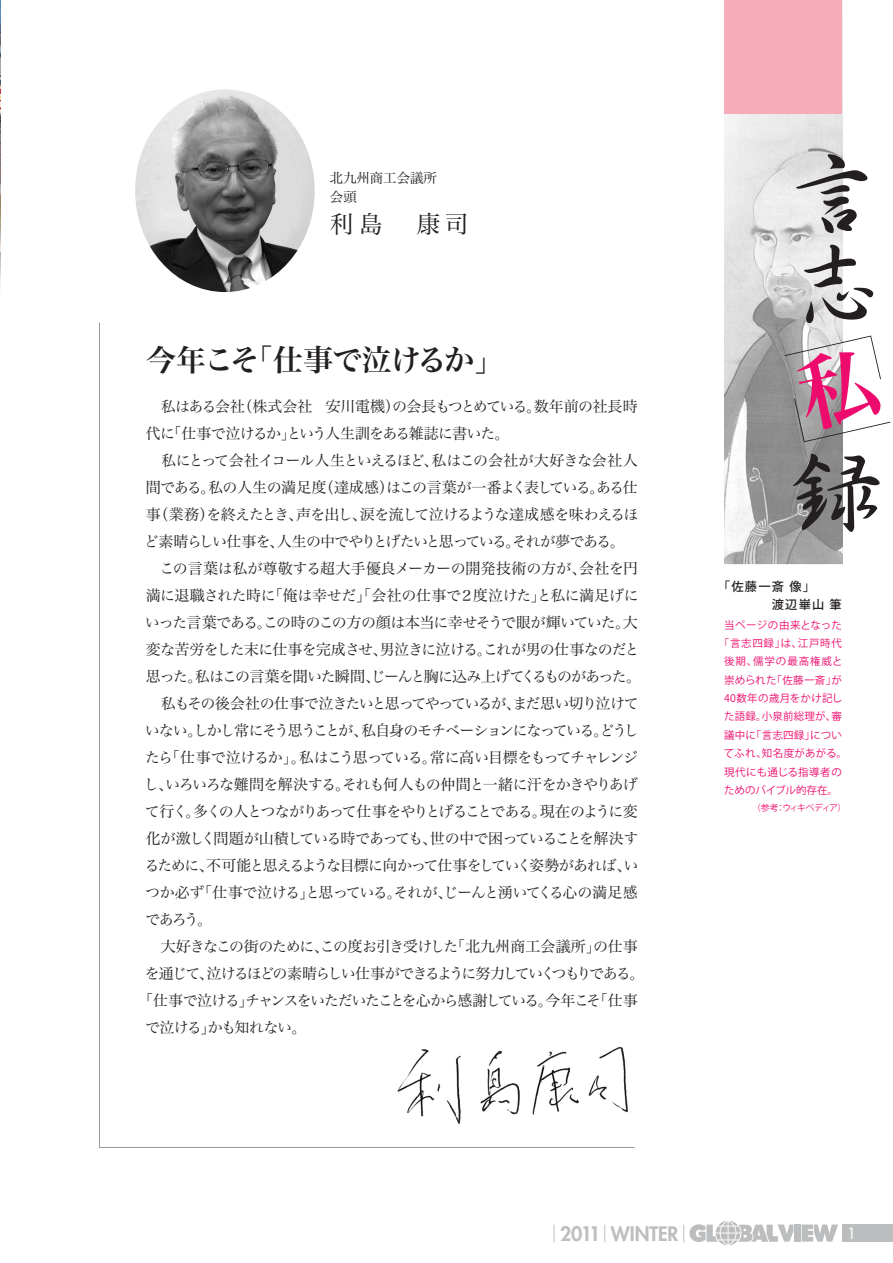
<style>
.page{position:relative;width:893px;height:1263px;background:#fff}
.page>*{position:absolute;margin:0;border:0;box-sizing:border-box;transform-origin:0 0}
.t1{font:91.8px/91.8px "DF Gyo Sho Std W5 90 pv RKSJ V";color:#231f20}
.t2{font:30px "Hira Min Pro W6 90 pv RKSJ V";letter-spacing:-.035em;color:#231f20}
.t3{font:24px "Hira Min Pro W3 90 pv RKSJ H";color:#231f20}
.t4{font:800 19.5px "Futura";letter-spacing:-.01em;color:#bcbec0}
.t5{font:15px "Hira Min Pro W3 90 pv RKSJ H";letter-spacing:-.065em;color:#231f20}
.t6{font:15px "Hira Min Pro W3 90 pv RKSJ H";letter-spacing:-.035em;color:#231f20}
.t7{font:15px "Hira Min Pro W3 90 pv RKSJ H";letter-spacing:-.095em;color:#231f20}
.t8{font:15px "Hira Min Pro W3 90 pv RKSJ H";letter-spacing:-.125em;color:#231f20}
.t9{font:15px "Hira Min Pro W3 90 pv RKSJ H";letter-spacing:-.1em;color:#231f20}
.t10{font:15px "Hira Min Pro W3 90 pv RKSJ H";letter-spacing:-.105em;color:#231f20}
.t11{font:15px "Hira Min Pro W3 90 pv RKSJ H";letter-spacing:-.03em;color:#231f20}
.t12{font:15px "Hira Min Pro W3 90 pv RKSJ H";letter-spacing:-.085em;color:#231f20}
.t13{font:15px "Hira Min Pro W3 90 pv RKSJ H";letter-spacing:-.015em;color:#231f20}
.t14{font:15px "Futura";color:#fff}
.t15{font:13.5px/19.5px "Hira Min Pro W3 90 pv RKSJ H";letter-spacing:-.005em;color:#231f20}
.t16{font:12.3px/17.5px "Koz Go Pro Medium 90 pv RKSJ H";letter-spacing:.1em;color:#231f20}
.t17{font:10.5px/18.3px "Koz Go Pro Regular 90 pv RKSJ H";letter-spacing:.02em;color:#ed0c6d;text-align:center}
.t18{font:8.7px "Koz Go Pro Regular 90 pv RKSJ H";letter-spacing:-.13em;color:#ed0c6d}
.s1{font-family:"Hira Kaku Pro W3 90 pv RKSJ H";font-weight:400}
</style>
<div class="page">
<img style="left:0;top:0;width:1px;height:286px">
<div style="left:842px;top:1224px;width:51px;height:18px;background:#bbbdbf"></div>
<div style="left:794px;top:1225px;width:7px;height:17px;background:#bbbdbf"></div>
<svg style="left:801px;top:1225px;width:37px;height:17px"></svg>
<svg style="left:689px;top:1221px;width:104px;height:24px"></svg>
<img style="left:724px;top:114px;width:118px;height:450px">
<div style="left:724px;top:0;width:118px;height:114px;background:#f7acb9"></div>
<img style="left:135px;top:89px;width:180px;height:203px;border-radius:50%">
<img style="left:397px;top:1046px;width:231px;height:78px">
<svg style="left:784px;top:336px;width:106px;height:106px"></svg>
<p class="t15" style="left:330px;top:170px;width:109px">北九州商工会議所会頭</p>
<h3 class="t3" style="left:330px;top:215px;width:140px">利島　康司</h3>
<h2 class="t2" style="left:146px;top:348px;width:359px">今年こそ「仕事で泣けるか」</h2>
<p class="t6" style="left:146px;top:401px;width:494px">　私はある会社（株式会社 安川電機）の会長もつとめている。数年前の社長時</p>
<p class="t5" style="left:146px;top:428px;width:365px">代に「仕事で泣けるか」という人生訓をある雑誌に書いた。</p>
<p class="t5" style="left:146px;top:455px;width:494px">　私にとって会社イコール人生といえるほど、私はこの会社が大好きな会社人</p>
<p class="t6" style="left:146px;top:482px;width:494px">間である。私の人生の満足度（達成感）はこの言葉が一番よく表している。ある仕</p>
<p class="t5" style="left:146px;top:509px;width:494px">事（業務）を終えたとき、声を出し、涙を流して泣けるような達成感を味わえるほ</p>
<p class="t5" style="left:144px;top:536px;width:482px">ど素晴らしい仕事を、人生の中でやりとげたいと思っている。それが夢である。</p>
<p class="t13" style="left:146px;top:563px;width:494px">　この言葉は私が尊敬する超大手優良メーカーの開発技術の方が、会社を円</p>
<p class="t11" style="left:146px;top:590px;width:494px">満に退職された時に「俺は幸せだ」「会社の仕事で２度泣けた」と私に満足げに</p>
<p class="t5" style="left:145px;top:617px;width:494px">いった言葉である。この時のこの方の顔は本当に幸せそうで眼が輝いていた。大</p>
<p class="t5" style="left:146px;top:644px;width:495px">変な苦労をした末に仕事を完成させ、男泣きに泣ける。これが男の仕事なのだと</p>
<p class="t5" style="left:146px;top:671px;width:497px">思った。私はこの言葉を聞いた瞬間、じーんと胸に込み上げてくるものがあった。</p>
<p class="t12" style="left:146px;top:698px;width:494px">　私もその後会社の仕事で泣きたいと思ってやっているが、まだ思い切り泣けて</p>
<p class="t7" style="left:145px;top:725px;width:495px">いない。しかし常にそう思うことが、私自身のモチベーションになっている。どうし</p>
<p class="t5" style="left:145px;top:752px;width:495px">たら「仕事で泣けるか」。私はこう思っている。常に高い目標をもってチャレンジ</p>
<p class="t5" style="left:144px;top:779px;width:495px">し、いろいろな難問を解決する。それも何人もの仲間と一緒に汗をかきやりあげ</p>
<p class="t10" style="left:145px;top:806px;width:494px">て行く。多くの人とつながりあって仕事をやりとげることである。現在のように変</p>
<p class="t5" style="left:146px;top:833px;width:494px">化が激しく問題が山積している時であっても、世の中で困っていることを解決す</p>
<p class="t5" style="left:144px;top:860px;width:495px">るために、不可能と思えるような目標に向かって仕事をしていく姿勢があれば、い</p>
<p class="t5" style="left:145px;top:887px;width:494px">つか必ず「仕事で泣ける」と思っている。それが、じーんと湧いてくる心の満足感</p>
<p class="t5" style="left:145px;top:914px;width:68px">であろう。</p>
<p class="t6" style="left:146px;top:941px;width:494px">　大好きなこの街のために、この度お引き受けした「北九州商工会議所」の仕事</p>
<p class="t8" style="left:145px;top:968px;width:501px">を通じて、泣けるほどの素晴らしい仕事ができるように努力していくつもりである。</p>
<p class="t9" style="left:138px;top:995px;width:501px">「仕事で泣ける」チャンスをいただいたことを心から感謝している。今年こそ「仕事</p>
<p class="t5" style="left:145px;top:1022px;width:163px">で泣ける」かも知れない。</p>
<h1 class="t1" style="left:791px;top:158px;width:84px">言志</h1>
<h1 class="t1" style="left:791px;top:453px;width:90px">録</h1>
<p class="t16" style="left:772px;top:579px;width:72px;text-indent:-54px">「佐藤一斎 像」<br>渡辺崋山 筆</p>
<p class="t17" style="left:719px;top:617px;width:130px">当ページの由来となった「言志四録」は、江戸時代後期、儒学の最高権威と崇められた「佐藤一斎」が<br>40数年の歳月をかけ記した語録。小泉前総理が、審議中に「言志四録」についてふれ、知名度があがる。現代にも通じる指導者のためのバイブル的存在。</p>
<p class="t18" style="left:752px;top:804px;width:96px">（参考：ウィキペディア）</p>
<h3 class="t4" style="left:544px;top:1224px;width:151px"><span class="s1">｜</span>2011<span class="s1">｜</span>WINTER<span class="s1">｜</span></h3>
<p class="t14" style="left:847px;top:1226px;width:10px">1</p>
</div>
